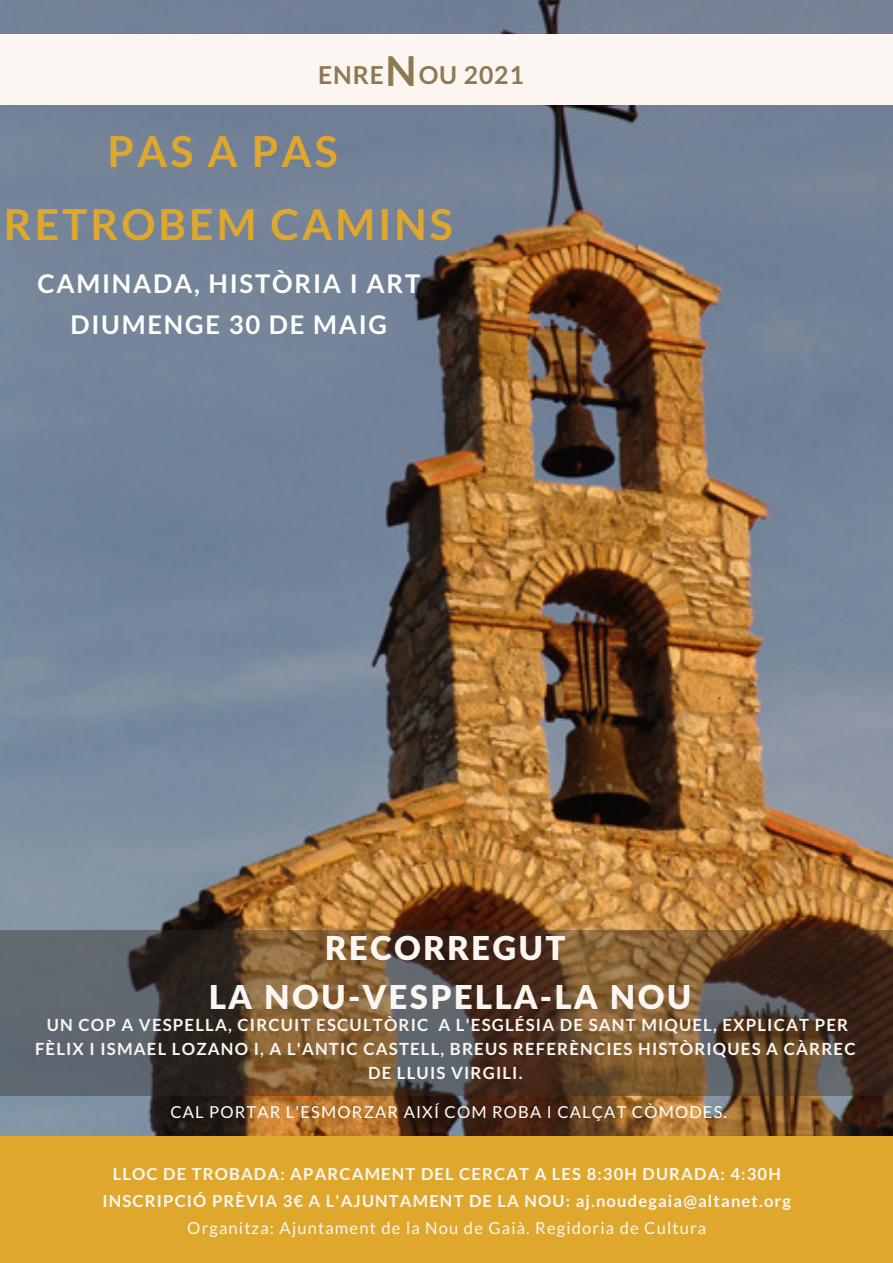
<style>
.page{position:relative;width:893px;height:1263px;background:#fff}
.page>*{position:absolute;margin:0;border:0;box-sizing:border-box;transform-origin:0 0}
.t1{font:700 42.67px "Lato";letter-spacing:.07em;color:#dfa82d}
.t2{font:700 41.17px "Lato";color:#8f7952}
.t3{font:900 33px "Lato Latin";letter-spacing:.07em;color:#fbf6f1}
.t4{font:700 25.65px "Lato";letter-spacing:.07em;color:#fff}
.t5{font:700 24.67px "Lato";letter-spacing:.035em;color:#8f7952}
.t6{font:700 16.73px/24.3px "Lato";letter-spacing:.07em;color:#fbf6f1;text-align:center}
.t7{font:700 16.58px "Lato";letter-spacing:.07em;color:#fbf6f1}
.t8{font:16.58px "Lato";letter-spacing:.07em;color:#fbf6f1}
.t9{font:16.5px "Lato";letter-spacing:.07em;color:#fff}
</style>
<div class="page">
<img style="left:0;top:0;width:893px;height:1137px">
<div style="left:0;top:1137px;width:893px;height:126px;background:#dfa82d"></div>
<div style="left:0;top:35px;width:893px;height:70px;background:#fbf6f1"></div>
<svg style="left:0;top:930px;width:892px;height:165px;background:#5c4a39"></svg>
<p class="t2" style="left:385px;top:45px;width:33px">N</p>
<p class="t5" style="left:318px;top:60px;width:67px">ENRE</p>
<p class="t5" style="left:419px;top:60px;width:106px">OU 2021</p>
<p class="t1" style="left:107px;top:125px;width:232px">PAS A PAS</p>
<p class="t1" style="left:4px;top:197px;width:450px">RETROBEM CAMINS</p>
<p class="t4" style="left:37px;top:267px;width:384px">CAMINADA, HISTÒRIA I ART</p>
<p class="t4" style="left:70px;top:309px;width:318px">DIUMENGE 30 DE MAIG</p>
<p class="t3" style="left:325px;top:934px;width:242px">RECORREGUT</p>
<p class="t3" style="left:209px;top:982px;width:484px">LA NOU-VESPELLA-LA NOU</p>
<p class="t6" style="left:35px;top:1012px;width:822px">UN COP A VESPELLA, CIRCUIT ESCULTÒRIC A L'ESGLÉSIA DE SANT MIQUEL, EXPLICAT PER<br>FÈLIX I ISMAEL LOZANO I, A L'ANTIC CASTELL, BREUS REFERÈNCIES HISTÒRIQUES A CÀRREC<br>DE LLUIS VIRGILI.</p>
<p class="t9" style="left:170px;top:1101px;width:558px">CAL PORTAR L'ESMORZAR AIXÍ COM ROBA I CALÇAT CÒMODES.</p>
<p class="t7" style="left:113px;top:1163px;width:669px">LLOC DE TROBADA: APARCAMENT DEL CERCAT A LES 8:30H DURADA: 4:30H</p>
<p class="t7" style="left:102px;top:1191px;width:690px">INSCRIPCIÓ PRÈVIA 3€ A L'AJUNTAMENT DE LA NOU: aj.noudegaia@altanet.org</p>
<p class="t8" style="left:187px;top:1217px;width:520px">Organitza: Ajuntament de la Nou de Gaià. Regidoria de Cultura</p>
</div>
